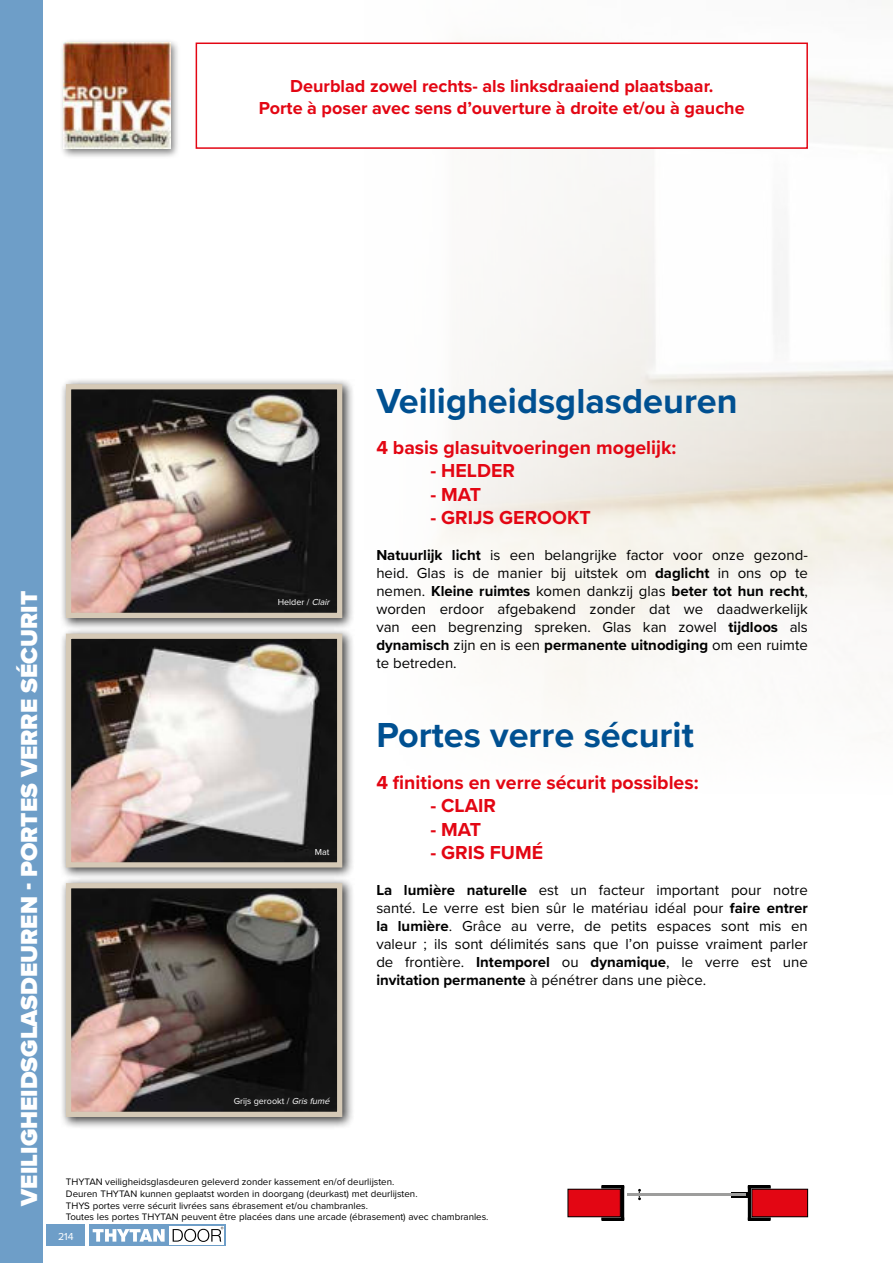
<style>
.page{position:relative;width:893px;height:1263px;background:#fff}
.page>*{position:absolute;margin:0;border:0;box-sizing:border-box;transform-origin:0 0}
.t1{font:700 36px "Proxima Nova";color:#005091}
.t2{font:900 24px "Proxima Nova";color:#fff}
.t3{font:700 19.5px "Proxima Nova";color:#e30613}
.t4{font:700 18px/21.6px "Proxima Nova";color:#e30613;text-align:center}
.t5{font:15px/18px "Proxima Nova";color:#000;text-align:justify}
.t6{font:10.5px "Proxima Nova";color:#fff}
.t7{font:9.75px/11.7px "Proxima Nova";color:#000}
.t8{font:9px "Proxima Nova";color:#fff}
.s1{font-style:italic}
.s2{font-weight:700}
</style>
<div class="page">
<div style="left:60px;top:39px;width:120px;height:120px;background:#000;opacity:.5"></div>
<img style="left:64px;top:43px;width:106px;height:106px">
<div style="left:196px;top:43px;width:612px;height:106px;border:2px solid #e30613"></div>
<div style="left:60px;top:378px;width:294px;height:252px;background:#000;opacity:.75"></div>
<img style="left:72px;top:390px;width:264px;height:222px">
<div style="left:66px;top:384px;width:276px;height:234px;border:5px solid #d5c9b6"></div>
<div style="left:60px;top:628px;width:294px;height:252px;background:#000;opacity:.75"></div>
<img style="left:72px;top:640px;width:264px;height:221px">
<div style="left:66px;top:634px;width:276px;height:233px;border:5px solid #d5c9b6"></div>
<div style="left:60px;top:877px;width:294px;height:252px;background:#000;opacity:.75"></div>
<img style="left:72px;top:889px;width:264px;height:222px">
<div style="left:66px;top:883px;width:276px;height:234px;border:5px solid #d5c9b6"></div>
<div style="left:568px;top:1189px;width:52px;height:28px;background:#e30613"></div>
<div style="left:752px;top:1189px;width:56px;height:28px;background:#e30613"></div>
<svg style="left:731px;top:1192px;width:17px;height:5px"></svg>
<svg style="left:638px;top:1189px;width:3px;height:11px"></svg>
<hr style="left:627px;top:1193px;width:118px;height:3px;background:#9d9d9c">
<div style="left:621px;top:1186px;width:3px;height:34px;border:1px solid #000"></div>
<div style="left:748px;top:1186px;width:3px;height:34px;border:1px solid #000"></div>
<div style="left:601px;top:1185px;width:23px;height:3px;border:1px solid #000"></div>
<div style="left:748px;top:1185px;width:23px;height:3px;border:1px solid #000"></div>
<div style="left:601px;top:1217px;width:23px;height:3px;border:1px solid #000"></div>
<div style="left:748px;top:1217px;width:23px;height:3px;border:1px solid #000"></div>
<div style="left:0;top:0;width:43px;height:1263px;background:#6e9ec8"></div>
<div style="left:89px;top:1225px;width:136px;height:21px;background:#6e9ec8"></div>
<div style="left:169px;top:1226px;width:55px;height:18px;background:#fff"></div>
<svg style="left:173px;top:1227px;width:50px;height:15px"></svg>
<svg style="left:93px;top:1229px;width:72px;height:12px"></svg>
<div style="left:47px;top:1225px;width:38px;height:21px;background:#6e9ec8"></div>
<p class="t4" style="left:259px;top:75px;width:487px">Deurblad zowel rechts- als linksdraaiend plaatsbaar.<br>Porte à poser avec sens d’ouverture à droite et/ou à gauche</p>
<h2 class="t2" style="left:16px;top:1205px;width:616px;rotate:-90deg">VEILIGHEIDSGLASDEUREN - PORTES VERRE SÉCURIT</h2>
<p class="t8" style="left:278px;top:597px;width:55px">Helder / <span class="s1">Clair</span></p>
<p class="t8" style="left:315px;top:847px;width:16px">Mat</p>
<p class="t8" style="left:234px;top:1096px;width:99px">Grijs gerookt / <span class="s1">Gris fumé</span></p>
<h1 class="t1" style="left:376px;top:381px;width:363px">Veiligheidsglasdeuren</h1>
<h3 class="t3" style="left:376px;top:437px;width:302px">4 basis glasuitvoeringen mogelijk:</h3>
<h3 class="t3" style="left:430px;top:460px;width:86px">- HELDER</h3>
<h3 class="t3" style="left:430px;top:484px;width:52px">- MAT</h3>
<h3 class="t3" style="left:430px;top:507px;width:162px">- GRIJS GEROOKT</h3>
<p class="t5" style="left:376px;top:546px;width:433px"><span class="s2">Natuurlijk licht</span> is een belangrijke factor voor onze gezond&shy;heid. Glas is de manier bij uitstek om <span class="s2">daglicht</span> in ons op te nemen. <span class="s2">Kleine ruimtes</span> komen dankzij glas <span class="s2">beter tot hun recht</span>, worden erdoor afgebakend zonder dat we daadwerkelijk van een begrenzing spreken. Glas kan zowel <span class="s2">tijdloos</span> als <span class="s2">dynamisch</span> zijn en is een <span class="s2">permanente uitnodiging</span> om een ruimte te betreden.</p>
<h1 class="t1" style="left:376px;top:716px;width:319px">Portes verre sécurit</h1>
<h3 class="t3" style="left:376px;top:772px;width:324px">4 finitions en verre sécurit possibles:</h3>
<h3 class="t3" style="left:430px;top:795px;width:67px">- CLAIR</h3>
<h3 class="t3" style="left:430px;top:819px;width:52px">- MAT</h3>
<h3 class="t3" style="left:430px;top:842px;width:114px">- GRIS FUMÉ</h3>
<p class="t5" style="left:376px;top:881px;width:433px"><span class="s2">La lumière naturelle</span> est un facteur important pour notre santé. Le verre est bien sûr le matériau idéal pour <span class="s2">faire entrer la lumière</span>. Grâce au verre, de petits espaces sont mis en valeur ; ils sont délimités sans que l’on puisse vraiment parler de frontière. <span class="s2">Intemporel</span> ou <span class="s2">dynamique</span>, le verre est une <span class="s2">invitation permanente</span> à pénétrer dans une pièce.</p>
<p class="t7" style="left:66px;top:1176px;width:424px">THYTAN veiligheidsglasdeuren geleverd zonder kassement en/of deurlijsten.<br>Deuren THYTAN kunnen geplaatst worden in doorgang (deurkast) met deurlijsten.<br>THYS portes verre sécurit livrées sans ébrasement et/ou chambranles.<br>Toutes les portes THYTAN peuvent être placées dans une arcade (ébrasement) avec chambranles.</p>
<p class="t6" style="left:58px;top:1230px;width:17px">214</p>
</div>
